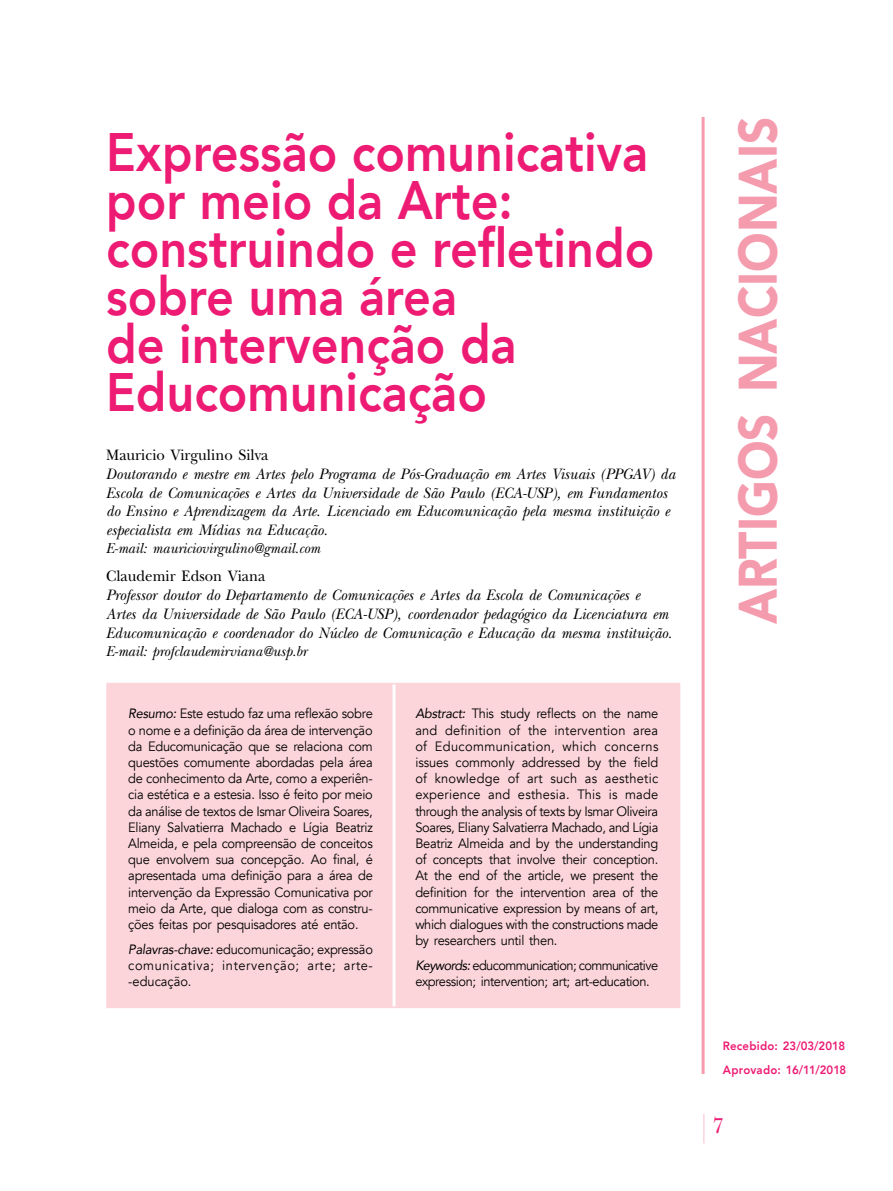
<style>
.page{position:relative;width:893px;height:1191px;background:#fff}
.page>*{position:absolute;margin:0;border:0;box-sizing:border-box;transform-origin:0 0}
.t1{font:800 54px/48px "Avenir";color:#ed1b73;scale:.9 1}
.t2{font:900 54px "Avenir";color:#f59bae;scale:.88 1}
.t3{font:22.5px "New Baskerville";color:#ed1b73;scale:.9 1}
.t4{font:italic 15.75px/18.9px "New Baskerville";color:#000;scale:.95 1}
.t5{font:15.75px "New Baskerville";color:#000;scale:.95 1}
.t6{font:italic 15px "New Baskerville";color:#000;scale:.95 1}
.t7{font:13.5px/16.2px "Avenir";letter-spacing:-.02em;color:#000;text-align:justify;scale:.95 1}
.t8{font:800 12px/24px "Avenir";letter-spacing:.015em;color:#ed1b73;scale:.95 1}
.s1{font-style:italic}
</style>
<div class="page">
<hr style="left:702px;top:117px;width:3px;height:957px;background:#f59bae">
<hr style="left:703px;top:1113px;width:2px;height:30px;background:#fbd5da">
<div style="left:108px;top:684px;width:571px;height:322px;background:#fbd5da"></div>
<hr style="left:393px;top:684px;width:3px;height:322px;background:#fff">
<hr style="left:106px;top:683px;width:288px;height:1px;background:#fbd5da">
<hr style="left:106px;top:684px;width:2px;height:322px;background:#fbd5da">
<hr style="left:394px;top:683px;width:286px;height:1px;background:#fbd5da">
<hr style="left:679px;top:684px;width:1px;height:322px;background:#fbd5da">
<hr style="left:106px;top:1006px;width:288px;height:2px;background:#fbd5da">
<hr style="left:394px;top:1006px;width:286px;height:2px;background:#fbd5da">
<h1 class="t1" style="left:106px;top:128px;width:611px">Expressão comunicativa por meio da Arte: construindo e refletindo sobre uma área<br>de intervenção da<br>Educomunicação</h1>
<p class="t5" style="left:106px;top:445px;width:172px">Mauricio Virgulino Silva</p>
<p class="t4" style="left:106px;top:464px;width:600px">Doutorando e mestre em Artes pelo Programa de Pós-Graduação em Artes Visuais (PPGAV) da Escola de Comunicações e Artes da Universidade de São Paulo (ECA-USP), em Fundamentos do Ensino e Aprendizagem da Arte. Licenciado em Educomunicação pela mesma instituição e especialista em Mídias na Educação.</p>
<p class="t6" style="left:106px;top:540px;width:227px">E-mail: mauriciovirgulino@gmail.com</p>
<p class="t5" style="left:106px;top:566px;width:169px">Claudemir Edson Viana</p>
<p class="t4" style="left:106px;top:585px;width:597px">Professor doutor do Departamento de Comunicações e Artes da Escola de Comunicações e<br>Artes da Universidade de São Paulo (ECA-USP), coordenador pedagógico da Licenciatura em<br>Educomunicação e coordenador do Núcleo de Comunicação e Educação da mesma instituição.</p>
<p class="t6" style="left:106px;top:642px;width:213px">E-mail: profclaudemirviana@usp.br</p>
<p class="t7" style="left:128px;top:706px;width:259px"><span class="s1">Resumo:</span> Este estudo faz uma reflexão sobre o nome e a definição da área de intervenção da Educomunicação que se relaciona com questões comumente abordadas pela área de conhecimento da Arte, como a experiên&shy;cia estética e a estesia. Isso é feito por meio da análise de textos de Ismar Oliveira Soares, Eliany Salvatierra Machado e Lígia Beatriz Almeida, e pela compreensão de conceitos que envolvem sua concepção. Ao final, é apresentada uma definição para a área de intervenção da Expressão Comunicativa por meio da Arte, que dialoga com as constru&shy;ções feitas por pesquisadores até então.</p>
<p class="t7" style="left:128px;top:941px;width:259px"><span class="s1">Palavras-chave:</span> educomunicação; expressão comunicativa; intervenção; arte; arte--educação.</p>
<p class="t7" style="left:415px;top:706px;width:257px"><span class="s1">Abstract:</span> This study reflects on the name and definition of the intervention area of Educommunication, which concerns issues commonly addressed by the field of knowledge of art such as aesthetic experience and esthesia. This is made through the analysis of texts by Ismar Oliveira Soares, Eliany Salvatierra Machado, and Lígia Beatriz Almeida and by the understanding of concepts that involve their conception.<br>At the end of the article, we present the definition for the intervention area of the communicative expression by means of art, which dialogues with the constructions made by researchers until then.</p>
<p class="t7" style="left:415px;top:957px;width:257px"><span class="s1">Keywords:</span> educommunication; communicative expression; intervention; art; art-education.</p>
<h1 class="t2" style="left:712px;top:624px;width:577px;rotate:-90deg">ARTIGOS NACIONAIS</h1>
<p class="t8" style="left:723px;top:1033px;width:131px">Recebido: 23/03/2018<br>Aprovado: 16/11/2018</p>
<h2 class="t3" style="left:713px;top:1113px;width:13px">7</h2>
</div>
